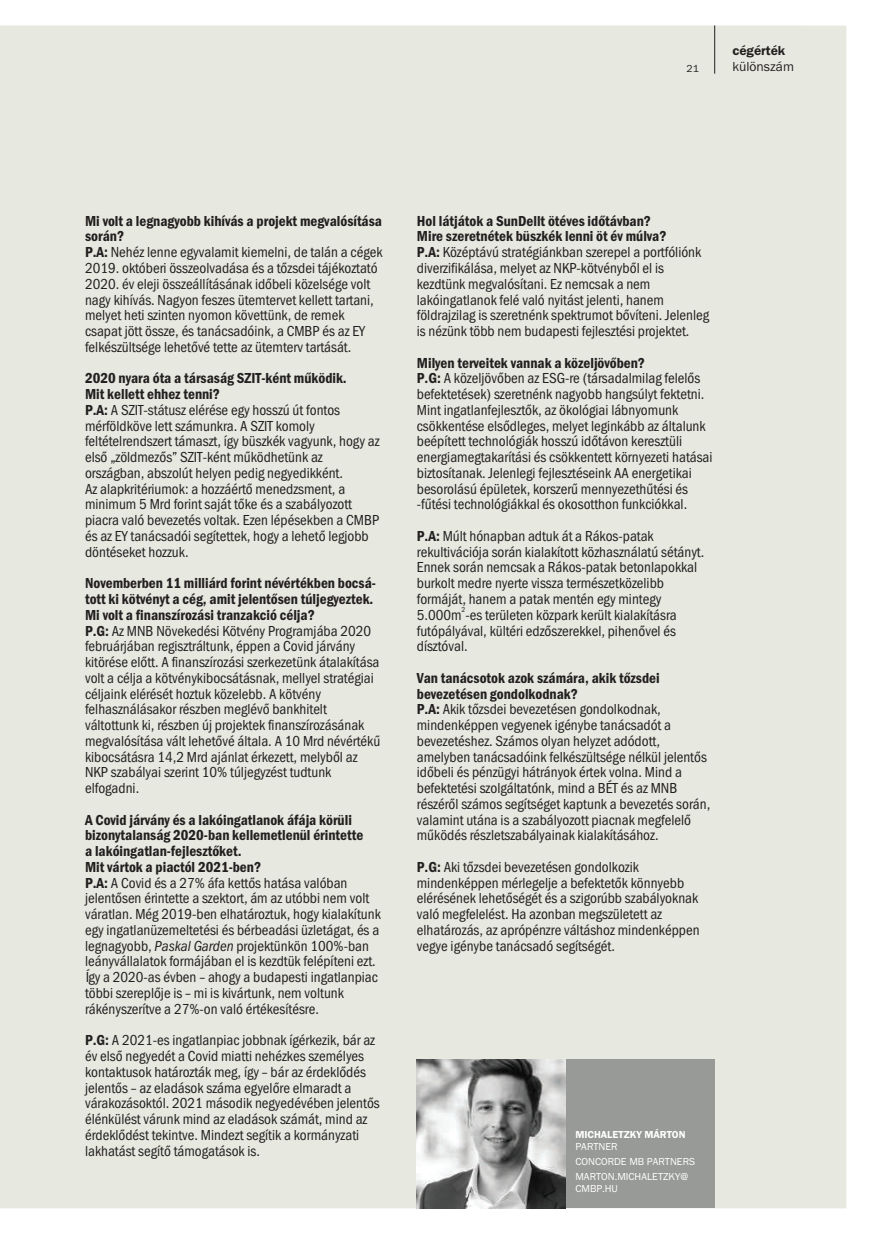
<style>
.page{position:relative;width:872px;height:1234px;background:#fff}
.page>*{position:absolute;margin:0;border:0;box-sizing:border-box;transform-origin:0 0}
.t1{font:15px/15.8px "Franklin Got Itc TEE Book Condensed";color:#231f20}
.t2{font:15px/15.8px "Franklin Gothic Itc TEE Demi Condensed";color:#231f20}
.t3{font:13.5px "Franklin Got Itc TEE Book";color:#231f20}
.t4{font:13.5px "Franklin Got Itc TEE Demi";color:#231f20}
.t5{font:10.5px/12px "Franklin Got Itc TEE Book";color:#fff}
.t6{font:10.5px "Franklin Got Itc TEE Demi";color:#fff}
.t7{font:10.5px "Franklin Got Itc TEE Book";color:#231f20}
.t8{font:7.5px "Franklin Got Itc TEE Book Condensed";color:#231f20}
.s1{font-family:"Franklin Gothic Itc TEE Demi Condensed"}
.s2{font-style:italic}
</style>
<div class="page">
<div style="left:0;top:25px;width:846px;height:1183px;background:#e7e9e0"></div>
<hr style="left:714px;top:25px;width:1px;height:49px;background:#231f20">
<img style="left:417px;top:1059px;width:149px;height:149px">
<div style="left:566px;top:1059px;width:148px;height:149px;background:#989a97"></div>
<p class="t7" style="left:686px;top:65px;width:14px">21</p>
<p class="t4" style="left:732px;top:46px;width:54px">cégérték</p>
<p class="t3" style="left:732px;top:62px;width:63px">különszám</p>
<p class="t2" style="left:85px;top:214px;width:298px">Mi volt a legnagyobb kihívás a projekt megvalósítása során?</p>
<p class="t1" style="left:85px;top:246px;width:299px"><span class="s1">P.A:</span> Nehéz lenne egyvalamit kiemelni, de talán a cégek 2019. októberi összeolvadása és a tőzsdei tájékoztató 2020. év eleji összeállításának időbeli közelsége volt nagy kihívás. Nagyon feszes ütemtervet kellett tartani, melyet heti szinten nyomon követtünk, de remek csapat jött össze, és tanácsadóink, a CMBP és az EY felkészültsége lehetővé tette az ütemterv tartását.</p>
<p class="t2" style="left:85px;top:387px;width:136px">Mit kellett ehhez tenni?</p>
<p class="t1" style="left:85px;top:403px;width:296px"><span class="s1">P.A:</span> A SZIT-státusz elérése egy hosszú út fontos mérföldköve lett számunkra. A SZIT komoly feltételrendszert támaszt, így büszkék vagyunk, hogy az első „zöldmezős” SZIT-ként működhetünk az országban, abszolút helyen pedig negyedikként.</p>
<p class="t2" style="left:85px;top:372px;width:263px">2020 nyara óta a társaság SZIT-ként működik.</p>
<p class="t1" style="left:85px;top:482px;width:296px">Az alapkritériumok: a hozzáértő menedzsment, a minimum 5 Mrd forint saját tőke és a szabályozott piacra való bevezetés voltak. Ezen lépésekben a CMBP és az EY tanácsadói segítettek, hogy a lehető legjobb döntéseket hozzuk.</p>
<p class="t2" style="left:85px;top:576px;width:292px">Novemberben 11 milliárd forint névértékben bocsá&shy;tott ki kötvényt a cég, amit jelentősen túljegyeztek.<br>Mi volt a finanszírozási tranzakció célja?</p>
<p class="t1" style="left:85px;top:624px;width:297px"><span class="s1">P.G:</span> Az MNB Növekedési Kötvény Programjába 2020 februárjában regisztráltunk, éppen a Covid járvány kitörése előtt. A finanszírozási szerkezetünk átalakítása volt a célja a kötvénykibocsátásnak, mellyel stratégiai céljaink elérését hoztuk közelebb. A kötvény felhasználásakor részben meglévő bankhitelt váltottunk ki, részben új projektek finanszírozásának megvalósítása vált lehetővé általa. A 10 Mrd névértékű kibocsátásra 14,2 Mrd ajánlat érkezett, melyből az NKP szabályai szerint 10% túljegyzést tudtunk elfogadni.</p>
<p class="t2" style="left:85px;top:813px;width:280px">A Covid járvány és a lakóingatlanok áfája körüli bizonytalanság 2020-ban kellemetlenül érintette a lakóingatlan-fejlesztőket.<br>Mit vártok a piactól 2021-ben?</p>
<p class="t1" style="left:85px;top:876px;width:297px"><span class="s1">P.A:</span> A Covid és a 27% áfa kettős hatása valóban jelentősen érintette a szektort, ám az utóbbi nem volt váratlan. Még 2019-ben elhatároztuk, hogy kialakítunk egy ingatlanüzemeltetési és bérbeadási üzletágat, és a legnagyobb, <span class="s2">Paskal Garden</span> projektünkön 100%-ban leányvállalatok formájában el is kezdtük felépíteni ezt.<br>Így a 2020-as évben – ahogy a budapesti ingatlanpiac többi szereplője is – mi is kivártunk, nem voltunk rákényszerítve a 27%-on való értékesítésre.</p>
<p class="t1" style="left:85px;top:1033px;width:296px"><span class="s1">P.G:</span> A 2021-es ingatlanpiac jobbnak ígérkezik, bár az év első negyedét a Covid miatti nehézkes személyes kontaktusok határozták meg, így – bár az érdeklődés jelentős – az eladások száma egyelőre elmaradt a várakozásoktól. 2021 második negyedévében jelentős élénkülést várunk mind az eladások számát, mind az érdeklődést tekintve. Mindezt segítik a kormányzati lakhatást segítő támogatások is.</p>
<p class="t2" style="left:417px;top:214px;width:236px">Hol látjátok a SunDellt ötéves időtávban?</p>
<p class="t1" style="left:417px;top:246px;width:294px"><span class="s1">P.A:</span> Középtávú stratégiánkban szerepel a portfóliónk diverzifikálása, melyet az NKP-kötvényből el is kezdtünk megvalósítani. Ez nemcsak a nem lakóingatlanok felé való nyitást jelenti, hanem földrajzilag is szeretnénk spektrumot bővíteni. Jelenleg is nézünk több nem budapesti fejlesztési projektet.</p>
<p class="t2" style="left:417px;top:356px;width:230px">Milyen terveitek vannak a közeljövőben?</p>
<p class="t1" style="left:417px;top:372px;width:297px"><span class="s1">P.G:</span> A közeljövőben az ESG-re (társadalmilag felelős befektetések) szeretnénk nagyobb hangsúlyt fektetni.<br>Mint ingatlanfejlesztők, az ökológiai lábnyomunk csökkentése elsődleges, melyet leginkább az általunk beépített technológiák hosszú időtávon keresztüli energiamegtakarítási és csökkentett környezeti hatásai biztosítanak. Jelenlegi fejlesztéseink AA energetikai besorolású épületek, korszerű mennyezethűtési és</p>
<p class="t2" style="left:417px;top:230px;width:251px">Mire szeretnétek büszkék lenni öt év múlva?</p>
<p class="t1" style="left:417px;top:490px;width:272px;line-height:31.5px">-fűtési technológiákkal és okosotthon funkciókkal.<br><span class="s1">P.A:</span> Múlt hónapban adtuk át a Rákos-patak</p>
<p class="t1" style="left:417px;top:545px;width:289px">rekultivációja során kialakított közhasználatú sétányt.<br>Ennek során nemcsak a Rákos-patak betonlapokkal burkolt medre nyerte vissza természetközelibb formáját, hanem a patak mentén egy mintegy</p>
<p class="t8" style="left:461px;top:607px;width:5px">2</p>
<p class="t1" style="left:417px;top:608px;width:261px;text-align:justify">5.000m -es területen közpark került kialakításra futópályával, kültéri edzőszerekkel, pihenővel és dísztóval.</p>
<p class="t2" style="left:417px;top:671px;width:244px">Van tanácsotok azok számára, akik tőzsdei bevezetésen gondolkodnak?</p>
<p class="t1" style="left:417px;top:702px;width:295px"><span class="s1">P.A:</span> Akik tőzsdei bevezetésen gondolkodnak, mindenképpen vegyenek igénybe tanácsadót a bevezetéshez. Számos olyan helyzet adódott, amelyben tanácsadóink felkészültsége nélkül jelentős időbeli és pénzügyi hátrányok értek volna. Mind a befektetési szolgáltatónk, mind a BÉT és az MNB részéről számos segítséget kaptunk a bevezetés során, valamint utána is a szabályozott piacnak megfelelő működés részletszabályainak kialakításához.</p>
<p class="t1" style="left:417px;top:860px;width:284px"><span class="s1">P.G:</span> Aki tőzsdei bevezetésen gondolkozik mindenképpen mérlegelje a befektetők könnyebb elérésének lehetőségét és a szigorúbb szabályoknak való megfelelést. Ha azonban megszületett az elhatározás, az aprópénzre váltáshoz mindenképpen vegye igénybe tanácsadó segítségét.</p>
<p class="t6" style="left:575px;top:1130px;width:111px">MICHALETZKY MÁRTON</p>
<p class="t5" style="left:575px;top:1171px;width:114px">MARTON.MICHALETZKY@<br>CMBP.HU</p>
<p class="t5" style="left:575px;top:1141px;width:44px">PARTNER</p>
<p class="t5" style="left:575px;top:1156px;width:121px">CONCORDE MB PARTNERS</p>
</div>
